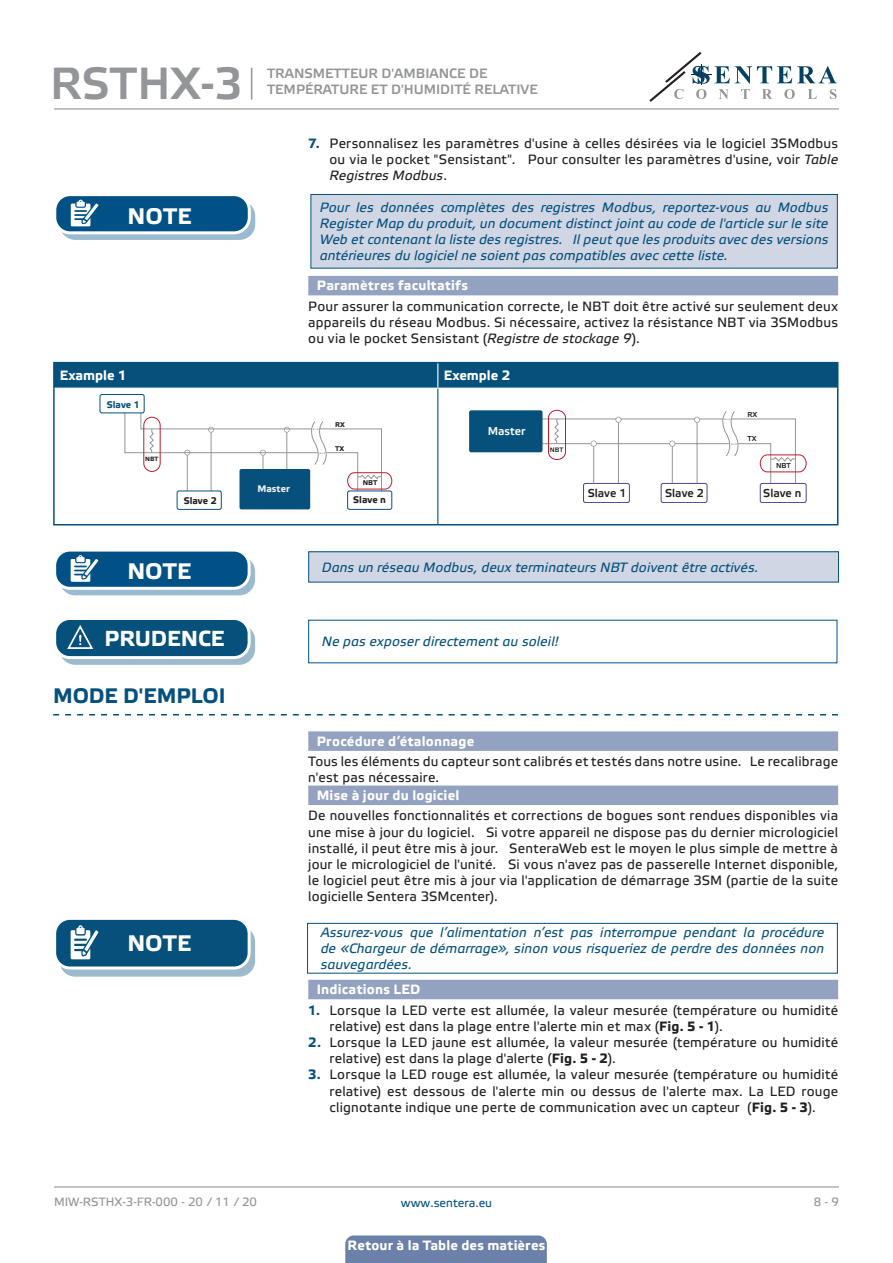
<style>
.page{position:relative;width:893px;height:1263px;background:#fff}
.page>*{position:absolute;margin:0;border:0;box-sizing:border-box;transform-origin:0 0}
.t1{font:45px "Etelka Medium Pro";color:#939598}
.t2{font:700 22.5px "Etelka Text Pro";letter-spacing:.005em;color:#fff}
.t3{font:700 21.75px "Etelka Text Pro";letter-spacing:-.005em;color:#fff}
.t4{font:700 21px "Etelka Text Pro";letter-spacing:-.005em;color:#06517c}
.body{font:13.5px/16.2px "Etelka Text Pro";letter-spacing:.015em;color:#231f20;text-align:justify}
.attention{font:italic 13.5px/16.2px "Etelka Text Pro";letter-spacing:.01em;color:#06517c;text-align:justify}
.Number-roman{font:700 13.5px "Etelka Text Pro";letter-spacing:.015em;color:#fff}
.t5{font:13.5px/16.2px "Etelka Medium Pro";color:#939598}
.head-table{font:700 13.5px "Etelka Text Pro";color:#fff}
.t6{font:12px "Etelka Text Pro";color:#939598}
.t7{font:12px "Etelka Text Pro";color:#06517c}
.t8{font:11.4px "Etelka Medium Pro";color:#231f20}
.t9{font:11.4px "Etelka Medium Pro";color:#fff}
.t10{font:700 9.6px "Etelka Text Pro";color:#231f20}
.t11{font:700 9.6px "Etelka Text Pro";color:#f2f3f4}
.t12{font:700 9.6px "Etelka Text Pro";color:#06517c}
.t13{font:7.2px "Etelka Medium Pro";color:#231f20}
.t14{font:700 6.9px "Etelka Text Pro";color:#231f20}
.t15{font:6.45px "Etelka Medium Pro";color:#231f20}
.t16{font:700 6.15px "Etelka Text Pro";color:#231f20}
.s1{font-weight:700;color:#06517c}
.s2{font-style:italic}
.s3{font-weight:700}
</style>
<div class="page">
<hr style="left:54px;top:108px;width:785px;height:1px;background:#939598">
<hr style="left:54px;top:1186px;width:785px;height:1px;background:#939598">
<svg style="left:649px;top:52px;width:188px;height:50px"></svg>
<div style="left:345px;top:1235px;width:202px;height:28px;background:#6c81aa"></div>
<div style="left:308px;top:276px;width:530px;height:19px;background:#94a2c2"></div>
<svg style="left:53px;top:714px;width:785px;height:1px"></svg>
<div style="left:308px;top:731px;width:530px;height:20px;background:#94a2c2"></div>
<div style="left:308px;top:785px;width:530px;height:20px;background:#94a2c2"></div>
<div style="left:308px;top:980px;width:530px;height:19px;background:#94a2c2"></div>
<div style="left:311px;top:194px;width:526px;height:74px;background:#d1d6e4"></div>
<div style="left:310px;top:194px;width:528px;height:74px;border:1px solid #06517c"></div>
<div style="left:60px;top:201px;width:195px;height:38px;background:linear-gradient(to right,#99b9cf,#9cbbd0);border-radius:15px"></div>
<div style="left:59px;top:200px;width:196px;height:40px;border:1px solid #015186;border-radius:15px"></div>
<div style="left:55px;top:195px;width:194px;height:38px;background:#015186;border-radius:15px"></div>
<div style="left:53px;top:193px;width:198px;height:41px;border:3px solid #fff;border-radius:15px"></div>
<svg style="left:71px;top:200px;width:33px;height:34px"></svg>
<hr style="left:53px;top:362px;width:385px;height:1px;background:#06517c">
<hr style="left:53px;top:363px;width:2px;height:25px;background:#06517c">
<hr style="left:438px;top:362px;width:400px;height:1px;background:#06517c">
<hr style="left:53px;top:388px;width:2px;height:136px;background:#06517c">
<hr style="left:837px;top:388px;width:1px;height:136px;background:#06517c">
<hr style="left:53px;top:524px;width:385px;height:1px;background:#06517c">
<hr style="left:438px;top:524px;width:400px;height:1px;background:#06517c">
<div style="left:54px;top:363px;width:784px;height:25px;background:#06517c"></div>
<hr style="left:437px;top:389px;width:1px;height:135px;background:#06517c">
<div style="left:177px;top:491px;width:45px;height:19px;border:1px solid #06517c;border-radius:2px"></div>
<div style="left:347px;top:491px;width:45px;height:19px;border:1px solid #06517c;border-radius:2px"></div>
<div style="left:239px;top:469px;width:71px;height:40px;background:#06517c;border-radius:2px"></div>
<svg style="left:124px;top:398px;width:268px;height:96px"></svg>
<div style="left:100px;top:394px;width:44px;height:19px;background:#fff;border-radius:2px"></div>
<div style="left:100px;top:394px;width:44px;height:19px;border:1px solid #06517c;border-radius:2px"></div>
<div style="left:661px;top:483px;width:46px;height:20px;border:1px solid #4e439b;border-radius:2px"></div>
<hr style="left:529px;top:443px;width:200px;height:1px;background:#939598">
<hr style="left:536px;top:419px;width:187px;height:1px;background:#939598">
<div style="left:583px;top:483px;width:47px;height:20px;border:1px solid #4e439b;border-radius:2px"></div>
<div style="left:760px;top:483px;width:46px;height:20px;border:1px solid #4e439b;border-radius:2px"></div>
<div style="left:469px;top:410px;width:73px;height:42px;background:#06517c;border-radius:2px"></div>
<svg style="left:548px;top:410px;width:258px;height:74px"></svg>
<div style="left:309px;top:552px;width:529px;height:30px;background:#d1d6e4"></div>
<div style="left:308px;top:551px;width:531px;height:31px;border:1px solid #06517c"></div>
<div style="left:60px;top:556px;width:194px;height:39px;background:#9abacf;border-radius:15px"></div>
<div style="left:59px;top:556px;width:196px;height:39px;border:1px solid #015186;border-radius:15px"></div>
<div style="left:55px;top:550px;width:194px;height:38px;background:#015186;border-radius:15px"></div>
<div style="left:53px;top:549px;width:198px;height:41px;border:3px solid #fff;border-radius:15px"></div>
<svg style="left:71px;top:555px;width:33px;height:34px"></svg>
<div style="left:60px;top:625px;width:194px;height:39px;background:#9cbacb;border-radius:15px"></div>
<div style="left:59px;top:624px;width:196px;height:41px;border:1px solid #06517c;border-radius:15px"></div>
<div style="left:55px;top:618px;width:194px;height:40px;background:#06517c;border-radius:15px"></div>
<div style="left:53px;top:617px;width:198px;height:42px;border:3px solid #fff;border-radius:15px"></div>
<svg style="left:66px;top:625px;width:38px;height:33px"></svg>
<svg style="left:60px;top:927px;width:194px;height:49px"></svg>
<div style="left:59px;top:926px;width:196px;height:51px;border:1px solid #06517c;border-radius:15px"></div>
<div style="left:55px;top:918px;width:194px;height:50px;background:#06517c;border-radius:15px"></div>
<div style="left:53px;top:917px;width:198px;height:52px;border:3px solid #fff;border-radius:15px"></div>
<svg style="left:71px;top:925px;width:33px;height:44px"></svg>
<div style="left:307px;top:923px;width:531px;height:50px;border:1px solid #06517c"></div>
<hr style="left:251px;top:68px;width:1px;height:32px;background:#939598">
<h1 class="t1" style="left:50px;top:59px;width:194px">RSTHX-3</h1>
<p class="t5" style="left:267px;top:66px;width:272px">TRANSMETTEUR D'AMBIANCE DE<br>TEMPÉRATURE ET D'HUMIDITÉ RELATIVE</p>
<p class="t2" style="left:128px;top:203px;width:65px">NOTE</p>
<p class="body" style="left:330px;top:136px;width:510px;text-indent:-21px"><span class="s1">7.</span> Personnalisez les paramètres d'usine à celles désirées via le logiciel 3SModbus ou via le pocket "Sensistant". Pour consulter les paramètres d'usine, voir <span class="s2">Table Registres Modbus</span>.</p>
<p class="attention" style="left:320px;top:200px;width:510px">Pour les données complètes des registres Modbus, reportez-vous au Modbus Register Map du produit, un document distinct joint au code de l'article sur le site Web et contenant la liste des registres. Il peut que les produits avec des versions antérieures du logiciel ne soient pas compatibles avec cette liste.</p>
<p class="Number-roman" style="left:317px;top:278px;width:153px">Paramètres facultatifs</p>
<p class="body" style="left:308px;top:299px;width:531px">Pour assurer la communication correcte, le NBT doit être activé sur seulement deux appareils du réseau Modbus. Si nécessaire, activez la résistance NBT via 3SModbus ou via le pocket Sensistant (<span class="s2">Registre de stockage 9</span>).</p>
<p class="head-table" style="left:60px;top:368px;width:68px">Example 1</p>
<p class="head-table" style="left:444px;top:368px;width:68px">Exemple 2</p>
<p class="t14" style="left:335px;top:421px;width:11px">RX</p>
<p class="t14" style="left:335px;top:444px;width:11px">ТX</p>
<p class="t14" style="left:363px;top:479px;width:16px">NBT</p>
<p class="t12" style="left:107px;top:399px;width:35px">Slave 1</p>
<p class="t9" style="left:488px;top:424px;width:39px">Master</p>
<p class="t16" style="left:145px;top:455px;width:15px">NBT</p>
<p class="t11" style="left:257px;top:484px;width:34px">Master</p>
<p class="t10" style="left:184px;top:495px;width:35px">Slave 2</p>
<p class="t10" style="left:353px;top:494px;width:34px">Slave n</p>
<p class="t15" style="left:550px;top:447px;width:15px">NBT</p>
<p class="t8" style="left:588px;top:487px;width:40px">Slave 1</p>
<p class="t8" style="left:665px;top:486px;width:40px">Slave 2</p>
<p class="t13" style="left:747px;top:410px;width:11px">RX</p>
<p class="t13" style="left:747px;top:435px;width:11px">ТX</p>
<p class="t13" style="left:776px;top:462px;width:16px">NBT</p>
<p class="t8" style="left:763px;top:486px;width:40px">Slave n</p>
<p class="t2" style="left:127px;top:559px;width:65px">NOTE</p>
<p class="attention" style="left:322px;top:560px;width:438px">Dans un réseau Modbus, deux terminateurs NBT doivent être activés.</p>
<p class="t3" style="left:105px;top:626px;width:121px">PRUDENCE</p>
<p class="attention" style="left:322px;top:634px;width:239px">Ne pas exposer directement au soleil!</p>
<p class="t4" style="left:53px;top:684px;width:174px">MODE D'EMPLOI</p>
<p class="Number-roman" style="left:317px;top:734px;width:159px">Procédure d’étalonnage</p>
<p class="body" style="left:308px;top:754px;width:531px">Tous les éléments du capteur sont calibrés et testés dans notre usine. Le recalibrage n'est pas nécessaire.</p>
<p class="Number-roman" style="left:317px;top:788px;width:144px">Mise à jour du logiciel</p>
<p class="body" style="left:308px;top:808px;width:531px">De nouvelles fonctionnalités et corrections de bogues sont rendues disponibles via une mise à jour du logiciel. Si votre appareil ne dispose pas du dernier micrologiciel installé, il peut être mis à jour. SenteraWeb est le moyen le plus simple de mettre à jour le micrologiciel de l'unité. Si vous n'avez pas de passerelle Internet disponible, le logiciel peut être mis à jour via l'application de démarrage 3SM (partie de la suite logicielle Sentera 3SMcenter).</p>
<p class="t2" style="left:127px;top:931px;width:65px">NOTE</p>
<p class="attention" style="left:321px;top:925px;width:505px">Assurez-vous que l’alimentation n’est pas interrompue pendant la procédure de «Chargeur de démarrage», sinon vous risqueriez de perdre des données non sauvegardées.</p>
<p class="Number-roman" style="left:317px;top:982px;width:105px">Indications LED</p>
<p class="body" style="left:330px;top:1003px;width:510px;text-indent:-21px"><span class="s1">1.</span> Lorsque la LED verte est allumée, la valeur mesurée (température ou humidité relative) est dans la plage entre l'alerte min et max (<span class="s3">Fig. 5 - 1</span>).</p>
<p class="body" style="left:330px;top:1035px;width:510px;text-indent:-21px"><span class="s1">2.</span> Lorsque la LED jaune est allumée, la valeur mesurée (température ou humidité relative) est dans la plage d'alerte (<span class="s3">Fig. 5 - 2</span>).</p>
<p class="body" style="left:330px;top:1067px;width:510px;text-indent:-21px"><span class="s1">3.</span> Lorsque la LED rouge est allumée, la valeur mesurée (température ou humidité relative) est dessous de l'alerte min ou dessus de l'alerte max. La LED rouge clignotante indique une perte de communication avec un capteur (<span class="s3">Fig. 5 - 3</span>).</p>
<p class="t6" style="left:54px;top:1195px;width:205px">MIW-RSTHX-3-FR-000 - 20 / 11 / 20</p>
<p class="t7" style="left:401px;top:1196px;width:93px">www.sentera.eu</p>
<p class="t6" style="left:814px;top:1195px;width:27px">8 - 9</p>
<p class="Number-roman" style="left:348px;top:1238px;width:199px">Retour à la Table des matières</p>
</div>
